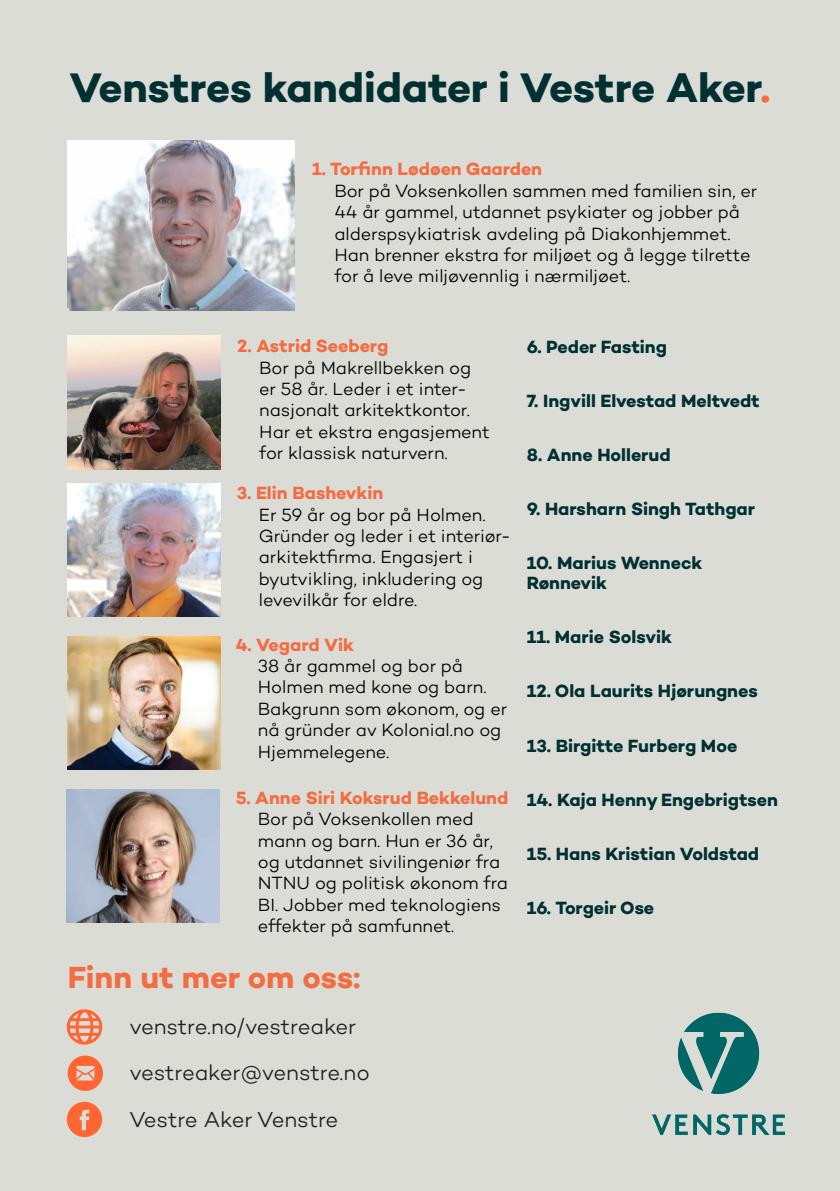
<style>
.page{position:relative;width:840px;height:1191px;background:#fff}
.page>*{position:absolute;margin:0;border:0;box-sizing:border-box;transform-origin:0 0}
.Sitat{font:700 42px "Campton";letter-spacing:-.005em;color:#003031}
.Mellomoverskrift{font:700 31.2px "Campton";color:#f36d43}
.t1{font:300 22px "Campton";letter-spacing:-.01em;color:#231f20}
.Kandidatnavn{font:300 18px/21.4px "Campton";letter-spacing:-.005em;color:#000001}
.Kandudattekst_2{font:700 18px/20px "Campton";color:#003031}
.Kandidatnavn-2{font:700 18px "Campton";color:#f36d43}
.s1{color:#f36d43}
</style>
<div class="page">
<div style="left:0;top:0;width:839px;height:1191px;background:#dcdcd6"></div>
<img style="left:68px;top:336px;width:152px;height:133px">
<img style="left:68px;top:483px;width:152px;height:134px">
<img style="left:652px;top:1012px;width:134px;height:124px">
<img style="left:68px;top:636px;width:152px;height:134px">
<img style="left:67px;top:789px;width:152px;height:134px">
<img style="left:68px;top:140px;width:226px;height:170px">
<svg style="left:67px;top:1009px;width:35px;height:35px"></svg>
<svg style="left:68px;top:1055px;width:35px;height:35px"></svg>
<svg style="left:67px;top:1101px;width:35px;height:36px"></svg>
<p class="Sitat" style="left:69px;top:61px;width:702px">Venstres kandidater i Vestre Aker<span class="s1">.</span></p>
<p class="Kandidatnavn-2" style="left:312px;top:158px;width:231px">1. Torfinn Lødøen Gaarden</p>
<p class="Kandidatnavn" style="left:334px;top:180px;width:424px">Bor på Voksenkollen sammen med familien sin, er<br>44 år gammel, utdannet psykiater og jobber på alderspsykiatrisk avdeling på Diakonhjemmet.</p>
<p class="Kandidatnavn" style="left:334px;top:244px;width:417px">Han brenner ekstra for miljøet og å legge tilrette for å leve miljøvennlig i nærmiljøet.</p>
<p class="Kandidatnavn-2" style="left:237px;top:334px;width:152px">2. Astrid Seeberg</p>
<p class="Kandidatnavn" style="left:259px;top:356px;width:232px">Bor på Makrellbekken og er 58 år. Leder i et inter&shy;nasjonalt arkitektkontor.<br>Har et ekstra engasjement for klassisk naturvern.</p>
<p class="Kandidatnavn-2" style="left:236px;top:481px;width:148px">3. Elin Bashevkin</p>
<p class="Kandidatnavn" style="left:259px;top:503px;width:254px">Er 59 år og bor på Holmen.<br>Gründer og leder i et interiør&shy;arkitektfirma. Engasjert i byutvikling, inkludering og levevilkår for eldre.</p>
<p class="Kandidatnavn-2" style="left:236px;top:633px;width:119px">4. Vegard Vik</p>
<p class="Kandidatnavn" style="left:258px;top:655px;width:251px">38 år gammel og bor på<br>Holmen med kone og barn.<br>Bakgrunn som økonom, og er nå gründer av Kolonial.no og<br>Hjemmelegene.</p>
<p class="Kandidatnavn-2" style="left:236px;top:786px;width:274px">5. Anne Siri Koksrud Bekkelund</p>
<p class="Kandidatnavn" style="left:258px;top:808px;width:251px">Bor på Voksenkollen med mann og barn. Hun er 36 år, og utdannet sivilingeniør fra<br>NTNU og politisk økonom fra<br>BI. Jobber med teknologiens effekter på samfunnet.</p>
<p class="Mellomoverskrift" style="left:68px;top:957px;width:294px">Finn ut mer om oss:</p>
<p class="t1" style="left:129px;top:1012px;width:228px">venstre.no/vestreaker</p>
<p class="t1" style="left:129px;top:1058px;width:242px">vestreaker@venstre.no</p>
<p class="t1" style="left:129px;top:1106px;width:210px">Vestre Aker Venstre</p>
<p class="Kandudattekst_2" style="left:526px;top:337px;width:141px">6. Peder Fasting</p>
<p class="Kandudattekst_2" style="left:526px;top:391px;width:234px">7. Ingvill Elvestad Meltvedt</p>
<p class="Kandudattekst_2" style="left:526px;top:445px;width:145px">8. Anne Hollerud</p>
<p class="Kandudattekst_2" style="left:526px;top:499px;width:230px">9. Harsharn Singh Tathgar</p>
<p class="Kandudattekst_2" style="left:526px;top:553px;width:177px">10. Marius Wenneck<br>Rønnevik</p>
<p class="Kandudattekst_2" style="left:526px;top:627px;width:146px">11. Marie Solsvik</p>
<p class="Kandudattekst_2" style="left:526px;top:681px;width:232px">12. Ola Laurits Hjørungnes</p>
<p class="Kandudattekst_2" style="left:526px;top:735px;width:212px">13. Birgitte Furberg Moe</p>
<p class="Kandudattekst_2" style="left:526px;top:789px;width:252px">14. Kaja Henny Engebrigtsen</p>
<p class="Kandudattekst_2" style="left:526px;top:843px;width:233px">15. Hans Kristian Voldstad</p>
<p class="Kandudattekst_2" style="left:526px;top:897px;width:129px">16. Torgeir Ose</p>
</div>
